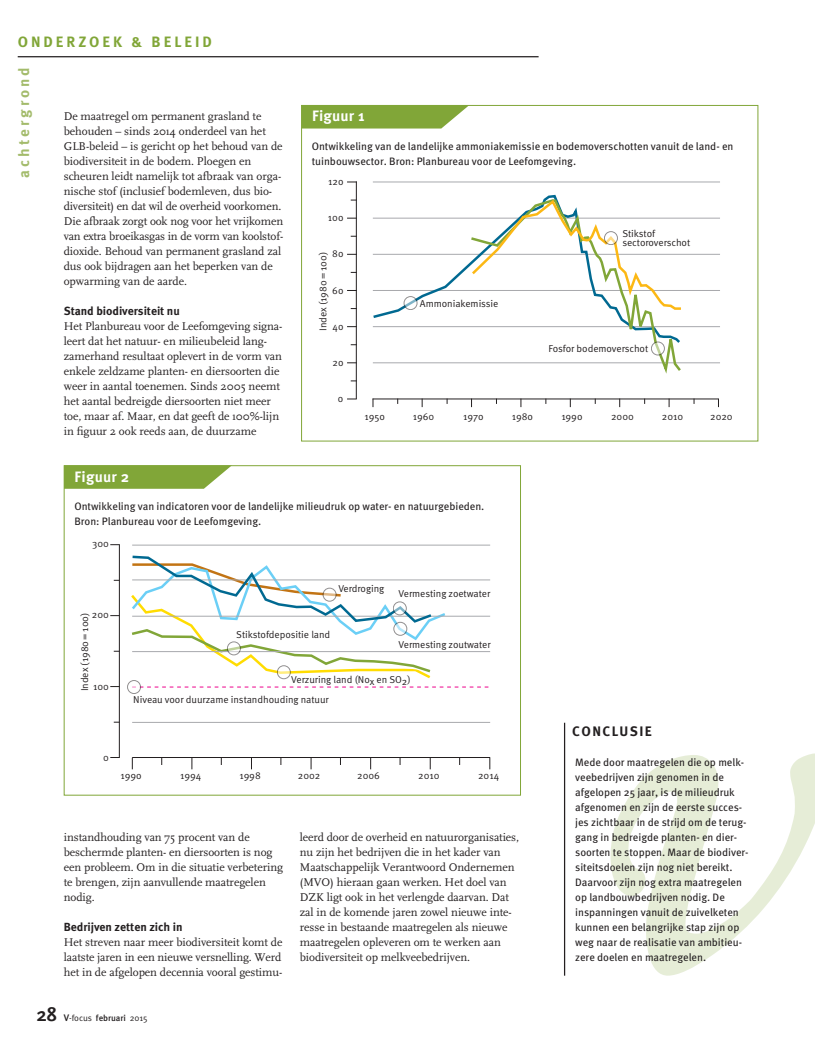
<style>
.page{position:relative;width:815px;height:1046px;background:#fff}
.page>*{position:absolute;margin:0;border:0;box-sizing:border-box;transform-origin:0 0}
.t1{font:700 15px "Meta OT";letter-spacing:.2em;color:#81a638}
.t2{font:700 15px "Meta OT";letter-spacing:.015em;color:#fff}
.t3{font:700 15px "Meta OT";letter-spacing:.2em;color:#a3bb6b}
.t4{font:700 13.75px "Meta OT";color:#231f20}
.t5{font:11.75px/15px "Scala OT";letter-spacing:-.005em;color:#231f20}
.t6{font:700 11.75px "Meta OT";letter-spacing:-.005em;color:#231f20}
.t7{font:10.75px/15px "Meta OT";letter-spacing:-.005em;color:#231f20}
.t8{font:10px/9px "Meta OT";letter-spacing:-.005em;color:#231f20}
.t9{font:8.75px "Meta OT";letter-spacing:-.005em;color:#231f20}
.s1{font-family:"Scala Sans OT";font-weight:700;font-size:20px}
.s2{font-weight:500;font-size:9.5px}
.s3{font-weight:500}
</style>
<div class="page">
<hr style="left:18px;top:56px;width:521px;height:1px;background:#231f20">
<svg style="left:610px;top:753px;width:205px;height:222px"></svg>
<svg style="left:303px;top:107px;width:164px;height:21px;background:#8aac47"></svg>
<hr style="left:373px;top:362px;width:347px;height:1px;background:#a8a9ad">
<hr style="left:373px;top:326px;width:347px;height:1px;background:#a8a9ad">
<hr style="left:373px;top:290px;width:347px;height:1px;background:#a8a9ad">
<hr style="left:373px;top:254px;width:347px;height:1px;background:#a8a9ad">
<hr style="left:373px;top:218px;width:347px;height:1px;background:#a8a9ad">
<hr style="left:373px;top:182px;width:347px;height:1px;background:#a8a9ad">
<svg style="left:373px;top:399px;width:345px;height:1px"></svg>
<hr style="left:373px;top:398px;width:345px;height:1px;background:#231f20">
<hr style="left:356px;top:181px;width:1px;height:218px;background:#231f20">
<svg style="left:372px;top:194px;width:185px;height:134px"></svg>
<svg style="left:468px;top:198px;width:215px;height:176px"></svg>
<svg style="left:469px;top:198px;width:214px;height:113px"></svg>
<svg style="left:604px;top:231px;width:13px;height:13px"></svg>
<div style="left:604px;top:231px;width:14px;height:14px;border:1px solid #231f20;border-radius:50%"></div>
<svg style="left:404px;top:296px;width:13px;height:13px"></svg>
<div style="left:404px;top:296px;width:13px;height:14px;border:1px solid #231f20;border-radius:50%"></div>
<svg style="left:651px;top:342px;width:13px;height:13px"></svg>
<div style="left:651px;top:341px;width:14px;height:14px;border:1px solid #231f20;border-radius:50%"></div>
<div style="left:301px;top:105px;width:457px;height:336px;border:1px solid #81a638"></div>
<svg style="left:66px;top:467px;width:164px;height:21px;background:#8aac47"></svg>
<hr style="left:132px;top:651px;width:358px;height:1px;background:#a8a9ad">
<hr style="left:132px;top:615px;width:358px;height:1px;background:#a8a9ad">
<hr style="left:132px;top:579px;width:358px;height:1px;background:#a8a9ad">
<hr style="left:132px;top:544px;width:358px;height:1px;background:#a8a9ad">
<hr style="left:132px;top:722px;width:358px;height:1px;background:#a8a9ad">
<svg style="left:131px;top:555px;width:317px;height:125px"></svg>
<hr style="left:132px;top:757px;width:358px;height:1px;background:#231f20">
<svg style="left:141px;top:686px;width:348px;height:1px"></svg>
<hr style="left:119px;top:544px;width:1px;height:213px;background:#231f20">
<svg style="left:132px;top:757px;width:1px;height:12px"></svg>
<svg style="left:323px;top:588px;width:13px;height:13px"></svg>
<div style="left:323px;top:587px;width:13px;height:14px;border:1px solid #231f20;border-radius:50%"></div>
<svg style="left:393px;top:601px;width:13px;height:13px"></svg>
<div style="left:393px;top:601px;width:14px;height:14px;border:1px solid #231f20;border-radius:50%"></div>
<svg style="left:227px;top:641px;width:13px;height:13px"></svg>
<div style="left:227px;top:641px;width:14px;height:14px;border:1px solid #231f20;border-radius:50%"></div>
<svg style="left:394px;top:622px;width:13px;height:13px"></svg>
<div style="left:393px;top:622px;width:14px;height:13px;border:1px solid #231f20;border-radius:50%"></div>
<svg style="left:277px;top:665px;width:13px;height:13px"></svg>
<div style="left:277px;top:665px;width:14px;height:14px;border:1px solid #231f20;border-radius:50%"></div>
<svg style="left:128px;top:680px;width:13px;height:13px"></svg>
<div style="left:127px;top:680px;width:14px;height:13px;border:1px solid #231f20;border-radius:50%"></div>
<div style="left:64px;top:465px;width:457px;height:330px;border:1px solid #81a638"></div>
<hr style="left:564px;top:722px;width:1px;height:253px;background:#231f20">
<p class="t1" style="left:18px;top:32px;width:196px">ONDERZOEK &amp; BELEID</p>
<p class="t3" style="left:14px;top:178px;width:112px;rotate:-90deg">achtergrond</p>
<p class="t5" style="left:64px;top:109px;width:221px">De maatregel om permanent grasland te behouden – sinds 2014 onderdeel van het GLB-beleid – is gericht op het behoud van de biodiversiteit in de bodem. Ploegen en scheuren leidt namelijk tot afbraak van orga&shy;nische stof (inclusief bodemleven, dus bio&shy;diversiteit) en dat wil de overheid voorkomen.<br>Die afbraak zorgt ook nog voor het vrijkomen van extra broeikasgas in de vorm van koolstof&shy;dioxide. Behoud van permanent grasland zal dus ook bijdragen aan het beperken van de opwarming van de aarde.</p>
<p class="t6" style="left:64px;top:304px;width:118px">Stand biodiversiteit nu</p>
<p class="t5" style="left:64px;top:319px;width:220px">Het Planbureau voor de Leefomgeving signa&shy;leert dat het natuur- en milieubeleid lang&shy;zamerhand resultaat oplevert in de vorm van enkele zeldzame planten- en diersoorten die weer in aantal toenemen. Sinds 2005 neemt het aantal bedreigde diersoorten niet meer toe, maar af. Maar, en dat geeft de 100%-lijn in figuur 2 ook reeds aan, de duurzame</p>
<p class="t2" style="left:312px;top:107px;width:54px">Figuur 1</p>
<p class="t7" style="left:312px;top:139px;width:423px">Ontwikkeling van de landelijke ammoniakemissie en bodemoverschotten vanuit de land- en tuinbouwsector. Bron: Planbureau voor de Leefomgeving.</p>
<p class="t8" style="left:328px;top:177px;width:17px">12o</p>
<p class="t8" style="left:328px;top:213px;width:17px">10o</p>
<p class="t8" style="left:332px;top:249px;width:13px">8o</p>
<p class="t8" style="left:319px;top:331px;width:81px;rotate:-90deg">Index (1980=100)</p>
<p class="t8" style="left:332px;top:286px;width:13px">6o</p>
<p class="t8" style="left:333px;top:322px;width:12px">4o</p>
<p class="t8" style="left:332px;top:358px;width:13px">2o</p>
<p class="t8" style="left:338px;top:394px;width:7px">o</p>
<p class="t8" style="left:420px;top:299px;width:80px">Ammoniakemissie</p>
<p class="t8" style="left:622px;top:229px;width:69px">Stikstof sectoroverschot</p>
<p class="t8" style="left:548px;top:344px;width:101px">Fosfor bodemoverschot</p>
<p class="t8" style="left:364px;top:412px;width:22px">195o</p>
<p class="t8" style="left:413px;top:412px;width:23px">1960</p>
<p class="t8" style="left:463px;top:412px;width:22px">197o</p>
<p class="t8" style="left:512px;top:412px;width:23px">198o</p>
<p class="t8" style="left:561px;top:412px;width:23px">199o</p>
<p class="t8" style="left:611px;top:412px;width:24px">2000</p>
<p class="t8" style="left:662px;top:412px;width:23px">2010</p>
<p class="t8" style="left:710px;top:412px;width:24px">2020</p>
<p class="t2" style="left:75px;top:467px;width:56px">Figuur 2</p>
<p class="t7" style="left:74px;top:499px;width:412px">Ontwikkeling van indicatoren voor de landelijke milieudruk op water- en natuurgebieden.<br>Bron: Planbureau voor de Leefomgeving.</p>
<p class="t8" style="left:92px;top:539px;width:18px">300</p>
<p class="t8" style="left:92px;top:610px;width:19px">200</p>
<p class="t8" style="left:80px;top:691px;width:81px;rotate:-90deg">Index (1980=100)</p>
<p class="t8" style="left:93px;top:681px;width:17px">100</p>
<p class="t8" style="left:338px;top:584px;width:48px">Verdroging</p>
<p class="t8" style="left:399px;top:589px;width:93px">Vermesting zoetwater</p>
<p class="t8" style="left:236px;top:630px;width:96px">Stikstofdepositie land</p>
<p class="t8" style="left:133px;top:670px;width:279px;line-height:19.5px;text-indent:158px">Verzuring land (Nox en SO2)<br>Niveau voor duurzame instandhouding natuur</p>
<p class="t8" style="left:399px;top:640px;width:94px">Vermesting zoutwater</p>
<p class="t8" style="left:103px;top:752px;width:7px">0</p>
<p class="t8" style="left:121px;top:771px;width:23px">199o</p>
<p class="t8" style="left:180px;top:771px;width:23px">1994</p>
<p class="t8" style="left:239px;top:771px;width:23px">1998</p>
<p class="t8" style="left:298px;top:771px;width:24px">2002</p>
<p class="t8" style="left:357px;top:771px;width:24px">2006</p>
<p class="t8" style="left:418px;top:771px;width:23px">2010</p>
<p class="t8" style="left:478px;top:771px;width:23px">2014</p>
<p class="t5" style="left:64px;top:829px;width:221px">instandhouding van 75 procent van de beschermde planten- en diersoorten is nog een probleem. Om in die situatie verbetering te brengen, zijn aanvullende maatregelen nodig.</p>
<p class="t6" style="left:64px;top:919px;width:120px">Bedrijven zetten zich in</p>
<p class="t5" style="left:64px;top:934px;width:220px;text-align:justify">Het streven naar meer biodiversiteit komt de laatste jaren in een nieuwe versnelling. Werd het in de afgelopen decennia vooral gestimu-</p>
<p class="t9" style="left:37px;top:1012px;width:112px"><span class="s1">28</span> <span class="s2">V</span>-focus <span class="s3">februari</span> 2015</p>
<p class="t5" style="left:300px;top:829px;width:221px">leerd door de overheid en natuurorganisaties, nu zijn het bedrijven die in het kader van Maatschappelijk Verantwoord Ondernemen (MVO) hieraan gaan werken. Het doel van DZK ligt ook in het verlengde daarvan. Dat zal in de komende jaren zowel nieuwe inte&shy;resse in bestaande maatregelen als nieuwe maatregelen opleveren om te werken aan biodiversiteit op melkveebedrijven.</p>
<p class="t4" style="left:572px;top:722px;width:20px">Concl</p>
<p class="t4" style="left:620px;top:722px;width:27px">usie</p>
<p class="t7" style="left:575px;top:754px;width:175px">Mede door maatregelen die op melk&shy;veebedrijven zijn genomen in de afgelopen 25 jaar, is de milieudruk afgenomen en zijn de eerste succes&shy;jes zichtbaar in de strijd om de terug&shy;gang in bedreigde planten- en dier&shy;soorten te stoppen. Maar de biodiver&shy;siteitsdoelen zijn nog niet bereikt.<br>Daarvoor zijn nog extra maatregelen op landbouwbedrijven nodig. De inspanningen vanuit de zuivelketen kunnen een belangrijke stap zijn op weg naar de realisatie van ambitieu&shy;zere doelen en maatregelen.</p>
</div>
